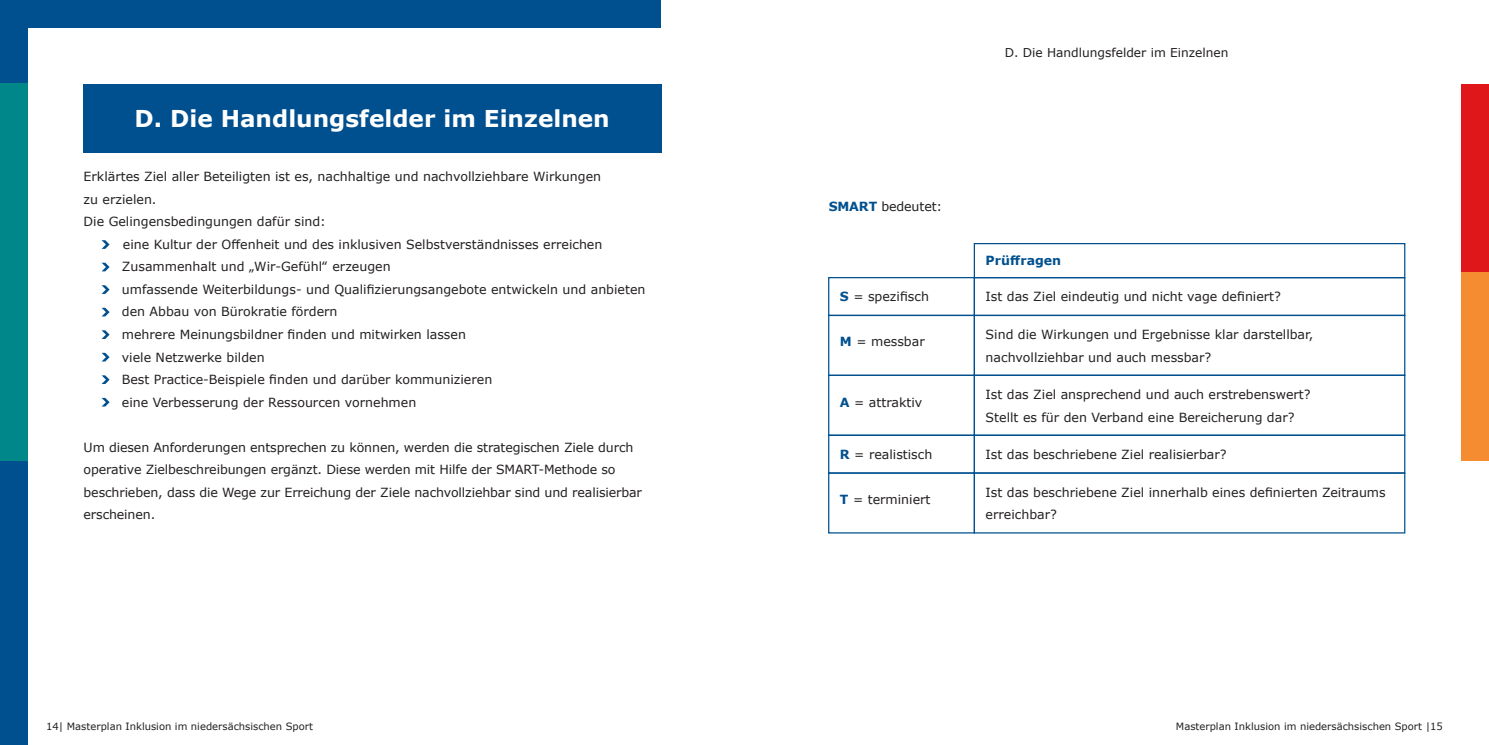
<style>
.page{position:relative;width:1489px;height:745px;background:#fff}
.page>*{position:absolute;margin:0;border:0;box-sizing:border-box;transform-origin:0 0}
.t1{font:700 23.12px "Verdana";color:#fff}
.t2{font:12.62px/22.5px "Verdana";color:#231f20}
.t3{font:700 12.62px "Verdana";color:#00508f}
.t4{font:12.12px "Verdana";color:#231f20}
.t5{font:10px "Verdana";color:#231f20}
.s1{font-weight:700;color:#00508f}
</style>
<div class="page">
<div style="left:0;top:0;width:27px;height:744px;background:#00508f"></div>
<div style="left:0;top:0;width:661px;height:27px;background:#00508f"></div>
<div style="left:0;top:84px;width:27px;height:377px;background:#008789"></div>
<div style="left:1461px;top:84px;width:27px;height:187px;background:#df171a"></div>
<div style="left:1461px;top:272px;width:27px;height:188px;background:#f68c32"></div>
<svg style="left:102px;top:240px;width:8px;height:9px"></svg>
<svg style="left:102px;top:262px;width:8px;height:9px"></svg>
<svg style="left:102px;top:285px;width:8px;height:9px"></svg>
<svg style="left:102px;top:307px;width:8px;height:9px"></svg>
<svg style="left:102px;top:330px;width:8px;height:9px"></svg>
<svg style="left:102px;top:352px;width:8px;height:9px"></svg>
<svg style="left:102px;top:375px;width:8px;height:9px"></svg>
<svg style="left:102px;top:397px;width:8px;height:9px"></svg>
<div style="left:83px;top:84px;width:578px;height:68px;background:#00508f"></div>
<svg style="left:828px;top:243px;width:577px;height:291px"></svg>
<h1 class="t1" style="left:135px;top:102px;width:476px">D. Die Handlungsfelder im Einzelnen</h1>
<p class="t2" style="left:84px;top:165px;width:519px">Erklärtes Ziel aller Beteiligten ist es, nachhaltige und nachvollziehbare Wirkungen zu erzielen.<br>Die Gelingensbedingungen dafür sind:</p>
<p class="t2" style="left:122px;top:233px;width:525px">eine Kultur der Offenheit und des inklusiven Selbstverständnisses erreichen Zusammenhalt und „Wir-Gefühl‟ erzeugen<br>umfassende Weiterbildungs- und Qualifizierungsangebote entwickeln und anbieten den Abbau von Bürokratie fördern<br>mehrere Meinungsbildner finden und mitwirken lassen<br>viele Netzwerke bilden<br>Best Practice-Beispiele finden und darüber kommunizieren<br>eine Verbesserung der Ressourcen vornehmen</p>
<p class="t2" style="left:84px;top:435px;width:560px">Um diesen Anforderungen entsprechen zu können, werden die strategischen Ziele durch operative Zielbeschreibungen ergänzt. Diese werden mit Hilfe der SMART-Methode so beschrieben, dass die Wege zur Erreichung der Ziele nachvollziehbar sind und realisierbar erscheinen.</p>
<p class="t4" style="left:1004px;top:44px;width:225px">D. Die Handlungsfelder im Einzelnen</p>
<p class="t2" style="left:828px;top:195px;width:115px"><span class="s1">SMART</span> bedeutet:</p>
<p class="t2" style="left:840px;top:285px;width:90px"><span class="s1">S</span> = spezifisch</p>
<p class="t2" style="left:840px;top:330px;width:86px"><span class="s1">M</span> = messbar</p>
<p class="t2" style="left:840px;top:390px;width:84px"><span class="s1">A</span> = attraktiv</p>
<p class="t2" style="left:840px;top:443px;width:94px"><span class="s1">R</span> = realistisch</p>
<p class="t2" style="left:840px;top:488px;width:92px"><span class="s1">T</span> = terminiert</p>
<p class="t3" style="left:985px;top:252px;width:77px">Prüffragen</p>
<p class="t2" style="left:985px;top:285px;width:297px">Ist das Ziel eindeutig und nicht vage definiert?</p>
<p class="t2" style="left:985px;top:323px;width:329px">Sind die Wirkungen und Ergebnisse klar darstellbar, nachvollziehbar und auch messbar?</p>
<p class="t2" style="left:985px;top:383px;width:326px">Ist das Ziel ansprechend und auch erstrebenswert?<br>Stellt es für den Verband eine Bereicherung dar?</p>
<p class="t2" style="left:985px;top:443px;width:242px">Ist das beschriebene Ziel realisierbar?</p>
<p class="t2" style="left:985px;top:480px;width:401px">Ist das beschriebene Ziel innerhalb eines definierten Zeitraums erreichbar?</p>
<p class="t5" style="left:46px;top:719px;width:268px">14| Masterplan Inklusion im niedersächsischen Sport</p>
<p class="t5" style="left:1175px;top:719px;width:268px">Masterplan Inklusion im niedersächsischen Sport |15</p>
</div>
